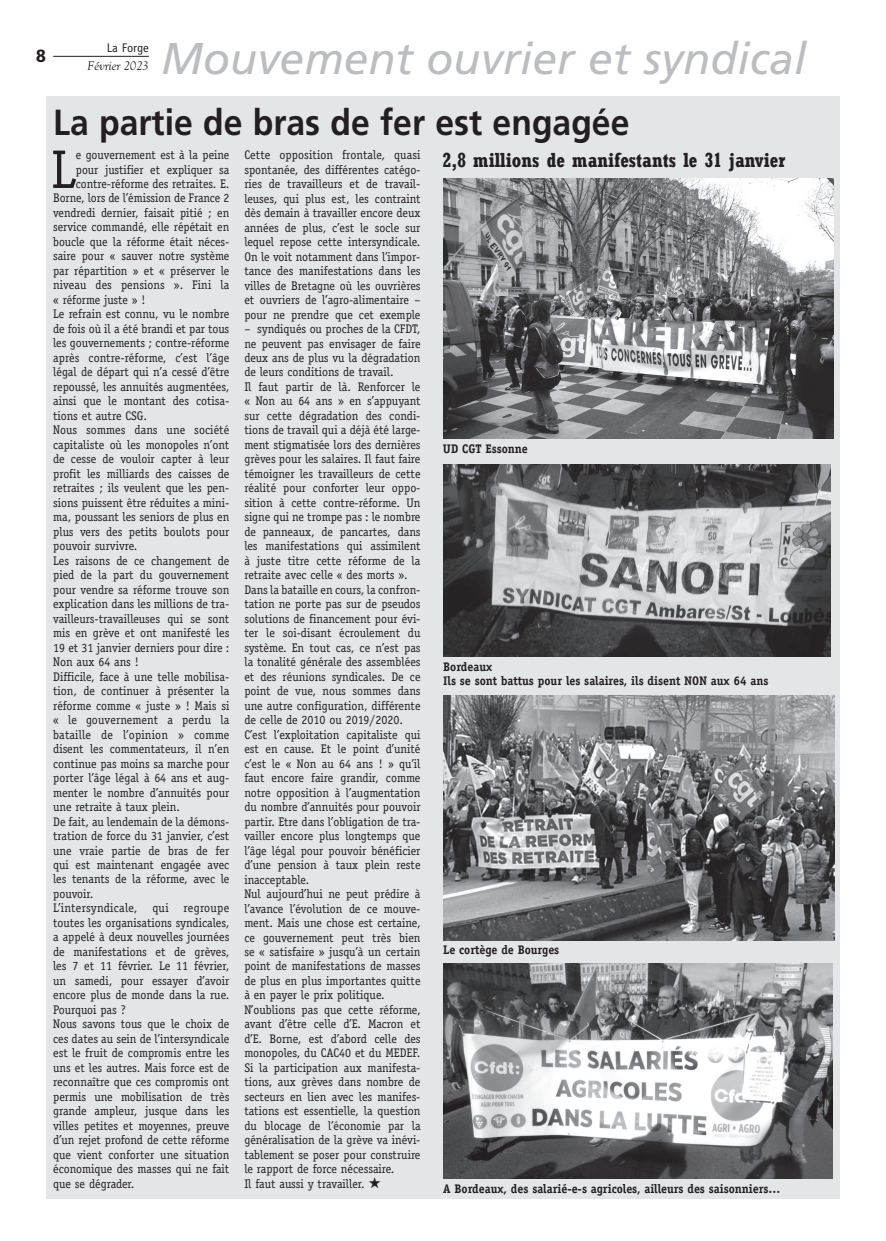
<style>
.page{position:relative;width:886px;height:1241px;background:#fff}
.page>*{position:absolute;margin:0;border:0;box-sizing:border-box;transform-origin:0 0}
.t1{font:54.5px "Officina Serif";color:#231f20;scale:.95 1}
.t2{font:italic 44.38px "Frutiger";color:#bcbdc0}
.t3{font:700 36.25px "Frutiger";color:#231f20;scale:.93 1}
.t4{font:700 condensed 20px "Rockwell";color:#231f20}
.t5{font:700 20px "Goudy Sans";color:#231f20}
.t6{font:12.5px/14.5px "Officina Serif";color:#231f20;text-align:justify;scale:.96 1}
.t7{font:12.5px "Officina Serif";color:#231f20;scale:.95 1}
.t8{font:700 12.5px/14.4px "Officina Serif";color:#231f20;scale:.95 1}
.t9{font:12.5px "Officina Serif";letter-spacing:.025em;color:#231f20;scale:.96 1}
.t10{font:italic 12.5px "Goudy";color:#231f20}
.t11{font:12.5px "Officina Sans";color:#231f20}
</style>
<div class="page">
<hr style="left:53px;top:56px;width:96px;height:1px;background:#231f20">
<div style="left:46px;top:96px;width:794px;height:1102px;background:#e4e5e7"></div>
<img style="left:443px;top:695px;width:391px;height:245px">
<img style="left:443px;top:464px;width:388px;height:193px">
<img style="left:443px;top:963px;width:390px;height:215px">
<img style="left:443px;top:178px;width:390px;height:260px">
<h3 class="t5" style="left:36px;top:43px;width:12px">8</h3>
<p class="t11" style="left:107px;top:40px;width:44px">La Forge</p>
<p class="t10" style="left:87px;top:58px;width:63px">Février 2023</p>
<h2 class="t2" style="left:161px;top:33px;width:647px">Mouvement ouvrier et syndical</h2>
<h3 class="t3" style="left:53px;top:101px;width:621px">La partie de bras de fer est engagée</h3>
<h3 class="t4" style="left:443px;top:148px;width:344px">2,8 millions de manifestants le 31 janvier</h3>
<p class="t6" style="left:244px;top:147px;width:185px">Cette opposition frontale, quasi spontanée, des différentes catégo&shy;ries de travailleurs et de travail&shy;leuses, qui plus est, les contraint dès demain à travailler encore deux années de plus, c’est le socle sur lequel repose cette intersyndicale.<br>On le voit notamment dans l’impor&shy;tance des manifestations dans les villes de Bretagne où les ouvrières et ouvriers de l’agro-alimentaire – pour ne prendre que cet exemple</p>
<p class="t6" style="left:244px;top:321px;width:185px;text-align:left">– syndiqués ou proches de la CFDT, ne peuvent pas envisager de faire deux ans de plus vu la dégradation de leurs conditions de travail.<br>Il faut partir de là. Renforcer le « Non au 64 ans » en s’appuyant sur cette dégradation des condi&shy;tions de travail qui a déjà été large&shy;ment stigmatisée lors des dernières grèves pour les salaires. Il faut faire témoigner les travailleurs de cette réalité pour conforter leur oppo&shy;sition à cette contre-réforme. Un signe qui ne trompe pas : le nombre de panneaux, de pancartes, dans les manifestations qui assimilent à juste titre cette réforme de la retraite avec celle « des morts ».<br>Dans la bataille en cours, la confron&shy;tation ne porte pas sur de pseudos solutions de financement pour évi&shy;ter le soi-disant écroulement du système. En tout cas, ce n’est pas la tonalité générale des assemblées et des réunions syndicales. De ce point de vue, nous sommes dans une autre configuration, différente de celle de 2010 ou 2019/2020.<br>C’est l’exploitation capitaliste qui est en cause. Et le point d’unité c’est le « Non au 64 ans ! » qu’il faut encore faire grandir, comme notre opposition à l’augmentation du nombre d’annuités pour pouvoir partir. Etre dans l’obligation de tra&shy;vailler encore plus longtemps que l’âge légal pour pouvoir bénéficier d’une pension à taux plein reste inacceptable.<br>Nul aujourd’hui ne peut prédire à l’avance l’évolution de ce mouve&shy;ment. Mais une chose est certaine, ce gouvernement peut très bien se « satisfaire » jusqu’à un certain point de manifestations de masses de plus en plus importantes quitte à en payer le prix politique.<br>N’oublions pas que cette réforme, avant d’être celle d’E. Macron et d’E. Borne, est d’abord celle des monopoles, du CAC40 et du MEDEF.<br>Si la participation aux manifesta&shy;tions, aux grèves dans nombre de secteurs en lien avec les manifes&shy;tations est essentielle, la question du blocage de l’économie par la généralisation de la grève va inévi&shy;tablement se poser pour construire le rapport de force nécessaire.<br>Il faut aussi y travailler. ★</p>
<h1 class="t1" style="left:51px;top:138px;width:28px">L</h1>
<p class="t7" style="left:76px;top:148px;width:163px">e gouvernement est à la peine</p>
<p class="t7" style="left:76px;top:162px;width:163px">pour justifier et expliquer sa</p>
<p class="t7" style="left:76px;top:176px;width:163px">contre-réforme des retraites. E.</p>
<p class="t7" style="left:53px;top:191px;width:187px">Borne, lors de l’émission de France 2</p>
<p class="t7" style="left:53px;top:205px;width:187px">vendredi dernier, faisait pitié ; en</p>
<p class="t7" style="left:53px;top:220px;width:187px">service commandé, elle répétait en</p>
<p class="t7" style="left:53px;top:234px;width:187px">boucle que la réforme était néces-</p>
<p class="t7" style="left:53px;top:249px;width:187px">saire pour « sauver notre système</p>
<p class="t7" style="left:53px;top:263px;width:187px">par répartition » et « préserver le</p>
<p class="t7" style="left:53px;top:278px;width:187px">niveau des pensions ». Fini la</p>
<p class="t7" style="left:53px;top:292px;width:99px">« réforme juste » !</p>
<p class="t6" style="left:53px;top:307px;width:185px">Le refrain est connu, vu le nombre</p>
<p class="t6" style="left:53px;top:321px;width:185px">de fois où il a été brandi et par tous</p>
<p class="t6" style="left:53px;top:336px;width:185px">les gouvernements ; contre-réforme</p>
<p class="t6" style="left:53px;top:350px;width:185px">après contre-réforme, c’est l’âge</p>
<p class="t6" style="left:53px;top:365px;width:185px">légal de départ qui n’a cessé d’être</p>
<p class="t6" style="left:53px;top:379px;width:185px">repoussé, les annuités augmentées,</p>
<p class="t6" style="left:53px;top:394px;width:185px">ainsi que le montant des cotisa-</p>
<p class="t6" style="left:53px;top:408px;width:99px">tions et autre CSG.</p>
<p class="t6" style="left:53px;top:423px;width:185px">Nous sommes dans une société</p>
<p class="t6" style="left:53px;top:437px;width:185px">capitaliste où les monopoles n’ont</p>
<p class="t6" style="left:53px;top:451px;width:185px">de cesse de vouloir capter à leur</p>
<p class="t6" style="left:53px;top:466px;width:185px">profit les milliards des caisses de</p>
<p class="t6" style="left:53px;top:480px;width:185px">retraites ; ils veulent que les pen-</p>
<p class="t6" style="left:53px;top:495px;width:185px">sions puissent être réduites a mini-</p>
<p class="t6" style="left:53px;top:509px;width:185px">ma, poussant les seniors de plus en</p>
<p class="t6" style="left:53px;top:524px;width:185px">plus vers des petits boulots pour</p>
<p class="t6" style="left:53px;top:538px;width:89px">pouvoir survivre.</p>
<p class="t6" style="left:53px;top:553px;width:185px">Les raisons de ce changement de</p>
<p class="t6" style="left:53px;top:567px;width:185px">pied de la part du gouvernement</p>
<p class="t6" style="left:53px;top:582px;width:185px">pour vendre sa réforme trouve son</p>
<p class="t6" style="left:53px;top:596px;width:185px">explication dans les millions de tra-</p>
<p class="t6" style="left:53px;top:611px;width:185px">vailleurs-travailleuses qui se sont</p>
<p class="t6" style="left:53px;top:625px;width:185px">mis en grève et ont manifesté les</p>
<p class="t6" style="left:53px;top:640px;width:185px">19 et 31 janvier derniers pour dire :</p>
<p class="t6" style="left:53px;top:654px;width:91px">Non aux 64 ans !</p>
<p class="t6" style="left:53px;top:669px;width:185px">Difficile, face à une telle mobilisa-</p>
<p class="t6" style="left:53px;top:683px;width:185px">tion, de continuer à présenter la</p>
<p class="t6" style="left:53px;top:698px;width:185px">réforme comme « juste » ! Mais si</p>
<p class="t6" style="left:53px;top:712px;width:185px">« le gouvernement a perdu la</p>
<p class="t6" style="left:53px;top:727px;width:185px">bataille de l’opinion » comme</p>
<p class="t6" style="left:53px;top:741px;width:185px">disent les commentateurs, il n’en</p>
<p class="t6" style="left:53px;top:756px;width:185px">continue pas moins sa marche pour</p>
<p class="t6" style="left:53px;top:770px;width:185px">porter l’âge légal à 64 ans et aug-</p>
<p class="t6" style="left:53px;top:785px;width:185px">menter le nombre d’annuités pour</p>
<p class="t6" style="left:53px;top:799px;width:134px">une retraite à taux plein.</p>
<p class="t6" style="left:53px;top:814px;width:185px">De fait, au lendemain de la démons-</p>
<p class="t6" style="left:53px;top:828px;width:185px">tration de force du 31 janvier, c’est</p>
<p class="t6" style="left:53px;top:842px;width:185px">une vraie partie de bras de fer</p>
<p class="t6" style="left:53px;top:857px;width:185px">qui est maintenant engagée avec</p>
<p class="t6" style="left:53px;top:871px;width:185px">les tenants de la réforme, avec le</p>
<p class="t6" style="left:53px;top:886px;width:43px">pouvoir.</p>
<p class="t9" style="left:53px;top:900px;width:185px">L’intersyndicale, qui regroupe</p>
<p class="t6" style="left:53px;top:915px;width:185px">toutes les organisations syndicales,</p>
<p class="t6" style="left:53px;top:929px;width:185px">a appelé à deux nouvelles journées</p>
<p class="t6" style="left:53px;top:944px;width:185px">de manifestations et de grèves,</p>
<p class="t6" style="left:53px;top:958px;width:185px">les 7 et 11 février. Le 11 février,</p>
<p class="t6" style="left:53px;top:973px;width:185px">un samedi, pour essayer d’avoir</p>
<p class="t6" style="left:53px;top:987px;width:185px">encore plus de monde dans la rue.</p>
<p class="t6" style="left:53px;top:1002px;width:77px">Pourquoi pas ?</p>
<p class="t6" style="left:53px;top:1016px;width:185px">Nous savons tous que le choix de</p>
<p class="t6" style="left:53px;top:1031px;width:185px">ces dates au sein de l’intersyndicale</p>
<p class="t6" style="left:53px;top:1045px;width:185px">est le fruit de compromis entre les</p>
<p class="t6" style="left:53px;top:1060px;width:185px">uns et les autres. Mais force est de</p>
<p class="t6" style="left:53px;top:1074px;width:185px">reconnaître que ces compromis ont</p>
<p class="t6" style="left:53px;top:1089px;width:185px">permis une mobilisation de très</p>
<p class="t6" style="left:53px;top:1103px;width:185px">grande ampleur, jusque dans les</p>
<p class="t6" style="left:53px;top:1118px;width:185px">villes petites et moyennes, preuve</p>
<p class="t6" style="left:53px;top:1132px;width:185px">d’un rejet profond de cette réforme</p>
<p class="t6" style="left:53px;top:1146px;width:185px">que vient conforter une situation</p>
<p class="t6" style="left:53px;top:1161px;width:185px">économique des masses qui ne fait</p>
<p class="t6" style="left:53px;top:1175px;width:86px">que se dégrader.</p>
<p class="t8" style="left:443px;top:441px;width:91px">UD CGT Essonne</p>
<p class="t8" style="left:443px;top:659px;width:344px">Bordeaux<br>Ils se sont battus pour les salaires, ils disent NON aux 64 ans</p>
<p class="t8" style="left:443px;top:942px;width:124px">Le cortège de Bourges</p>
<p class="t8" style="left:443px;top:1180px;width:356px">A Bordeaux, des salarié-e-s agricoles, ailleurs des saisonniers…</p>
</div>
